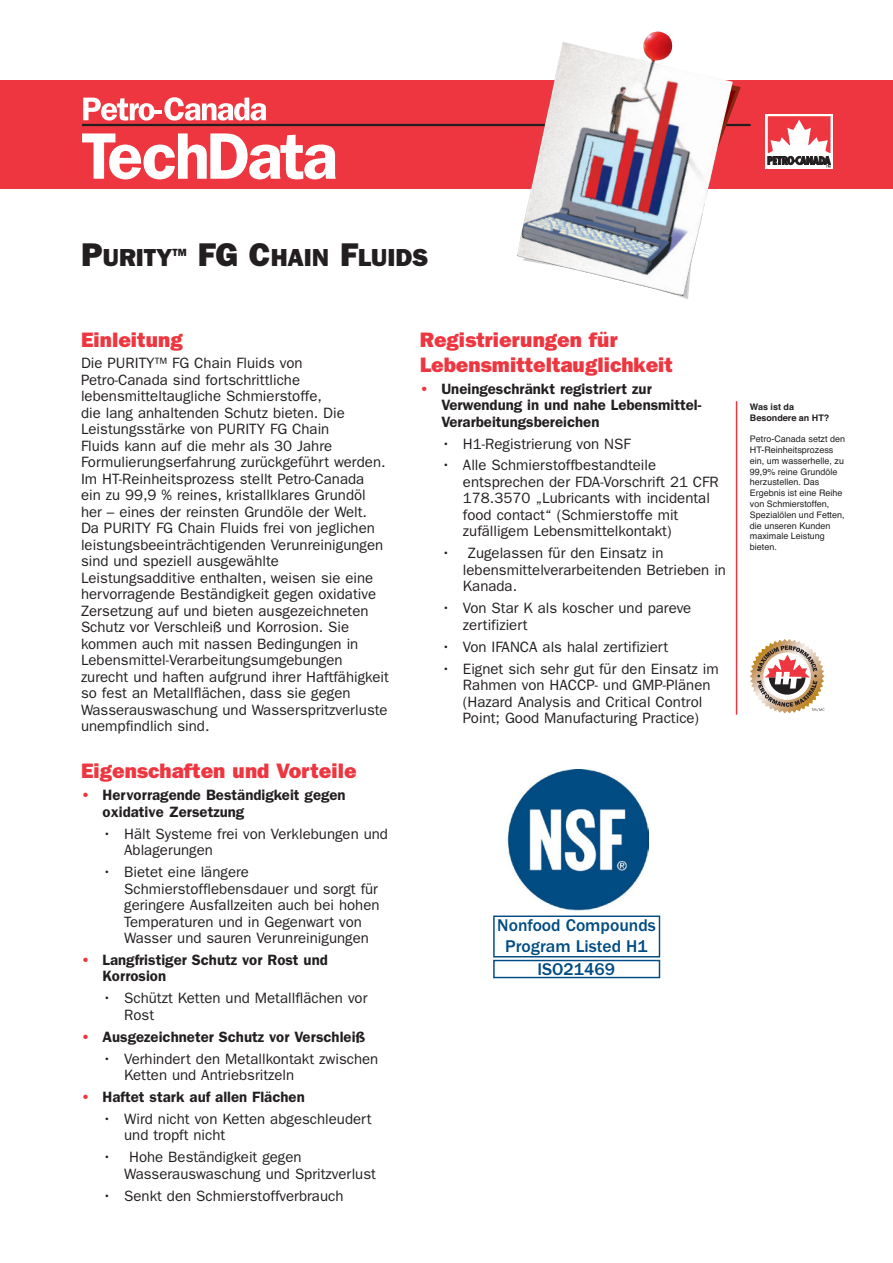
<style>
.page{position:relative;width:893px;height:1263px;background:#fff}
.page>*{position:absolute;margin:0;border:0;box-sizing:border-box;transform-origin:0 0}
.headline{font:800 24.75px "Franklin Gothic";color:#231f20}
.Sub_Head{font:800 21px/25.2px "Franklin Gothic";color:#ee3640}
.t1{font:500 17.55px/21.1px "Franklin Gothic";color:#014c83;text-align:center}
.bullit{font:15px/16.5px "Franklin Gothic";color:#231f20}
.Body_copy{font:15px/16.5px "Franklin Gothic";color:#231f20}
.bullit_feature{font:600 15px/16.5px "Franklin Gothic";color:#231f20}
.headline-2{font:800 10.5px "Franklin Gothic";color:#231f20}
.t2{font:9px/10.8px "Helvetica";color:#231f20}
.t3{font:700 9px/10.8px "Helvetica";color:#231f20}
.s1{font-size:33px}
.s2{color:#ee3640}
</style>
<div class="page">
<div style="left:0;top:80px;width:893px;height:109px;background:#ee3640"></div>
<hr style="left:82px;top:124px;width:669px;height:2px;background:#231f20">
<svg style="left:83px;top:97px;width:183px;height:24px"></svg>
<svg style="left:82px;top:133px;width:254px;height:46px"></svg>
<hr style="left:736px;top:401px;width:1px;height:314px;background:#ee3640">
<div style="left:765px;top:114px;width:68px;height:54px;background:#fff"></div>
<svg style="left:767px;top:116px;width:64px;height:52px"></svg>
<svg style="left:750px;top:639px;width:74px;height:74px"></svg>
<img style="left:517px;top:32px;width:216px;height:264px">
<img style="left:507px;top:770px;width:141px;height:140px">
<svg style="left:493px;top:915px;width:167px;height:64px"></svg>
<p class="headline" style="left:81px;top:243px;width:93px"><span class="s1">P</span>URITY</p>
<p class="headline-2" style="left:173px;top:246px;width:16px">TM</p>
<p class="headline" style="left:198px;top:243px;width:232px"><span class="s1">FG C</span>HAIN <span class="s1">F</span>LUIDS</p>
<p class="Sub_Head" style="left:81px;top:327px;width:103px">Einleitung</p>
<p class="Body_copy" style="left:81px;top:355px;width:309px">Die PURITY™ FG Chain Fluids von Petro-Canada sind fortschrittliche lebensmitteltaugliche Schmierstoffe,<br>die lang anhaltenden Schutz bieten. Die Leistungsstärke von PURITY FG Chain<br>Fluids kann auf die mehr als 30 Jahre Formulierungserfahrung zurückgeführt werden.<br>Im HT-Reinheitsprozess stellt Petro-Canada<br>ein zu 99,9 % reines, kristallklares Grundöl her – eines der reinsten Grundöle der Welt.<br>Da PURITY FG Chain Fluids frei von jeglichen leistungsbeeinträchtigenden Verunreinigungen sind und speziell ausgewählte Leistungsadditive enthalten, weisen sie eine hervorragende Beständigkeit gegen oxidative Zersetzung auf und bieten ausgezeichneten Schutz vor Verschleiß und Korrosion. Sie kommen auch mit nassen Bedingungen in Lebensmittel-Verarbeitungsumgebungen zurecht und haften aufgrund ihrer Haftfähigkeit so fest an Metallflächen, dass sie gegen Wasserauswaschung und Wasserspritzverluste unempfindlich sind.</p>
<p class="Sub_Head" style="left:81px;top:758px;width:277px">Eigenschaften und Vorteile</p>
<p class="bullit_feature" style="left:103px;top:787px;width:245px;text-indent:-22px"><span class="s2">•</span> Hervorragende Beständigkeit gegen oxidative Zersetzung</p>
<p class="bullit" style="left:124px;top:825px;width:265px;text-indent:-22px">• Hält Systeme frei von Verklebungen und<br>Ablagerungen</p>
<p class="bullit" style="left:124px;top:864px;width:257px;text-indent:-22px">• Bietet eine längere Schmierstofflebensdauer und sorgt für geringere Ausfallzeiten auch bei hohen Temperaturen und in Gegenwart von Wasser und sauren Verunreinigungen</p>
<p class="bullit_feature" style="left:103px;top:951px;width:227px;text-indent:-22px"><span class="s2">•</span> Langfristiger Schutz vor Rost und<br>Korrosion</p>
<p class="bullit" style="left:124px;top:990px;width:245px;text-indent:-22px">• Schützt Ketten und Metallflächen vor<br>Rost</p>
<p class="bullit_feature" style="left:81px;top:1028px;width:286px"><span class="s2">•</span> Ausgezeichneter Schutz vor Verschleiß</p>
<p class="bullit" style="left:124px;top:1050px;width:256px;text-indent:-22px">• Verhindert den Metallkontakt zwischen<br>Ketten und Antriebsritzeln</p>
<p class="bullit_feature" style="left:81px;top:1089px;width:225px"><span class="s2">•</span> Haftet stark auf allen Flächen</p>
<p class="bullit" style="left:124px;top:1111px;width:249px;text-indent:-22px">• Wird nicht von Ketten abgeschleudert und tropft nicht</p>
<p class="bullit" style="left:124px;top:1149px;width:253px;text-indent:-22px">• Hohe Beständigkeit gegen<br>Wasserauswaschung und Spritzverlust</p>
<p class="bullit" style="left:103px;top:1187px;width:242px">• Senkt den Schmierstoffverbrauch</p>
<p class="Sub_Head" style="left:420px;top:327px;width:255px">Registrierungen für<br>Lebensmitteltauglichkeit</p>
<p class="bullit_feature" style="left:441px;top:380px;width:262px;text-indent:-22px"><span class="s2">•</span> Uneingeschränkt registriert zur<br>Verwendung in und nahe Lebensmittel-<br>Verarbeitungsbereichen</p>
<p class="bullit" style="left:441px;top:435px;width:191px">• H1-Registrierung von NSF</p>
<p class="bullit" style="left:463px;top:457px;width:257px;text-indent:-22px">• Alle Schmierstoffbestandteile entsprechen der FDA-Vorschrift 21 CFR 178.3570 „Lubricants with incidental food contact“ (Schmierstoffe mit zufälligem Lebensmittelkontakt)</p>
<p class="bullit" style="left:463px;top:545px;width:265px;text-indent:-22px">• Zugelassen für den Einsatz in lebensmittelverarbeitenden Betrieben in<br>Kanada.</p>
<p class="bullit" style="left:463px;top:600px;width:230px;text-indent:-22px">• Von Star K als koscher und pareve zertifiziert</p>
<p class="bullit" style="left:441px;top:638px;width:228px">• Von IFANCA als halal zertifiziert</p>
<p class="bullit" style="left:463px;top:660px;width:257px;text-indent:-22px">• Eignet sich sehr gut für den Einsatz im Rahmen von HACCP- und GMP-Plänen (Hazard Analysis and Critical Control Point; Good Manufacturing Practice)</p>
<p class="t3" style="left:750px;top:401px;width:81px">Was ist da<br>Besondere an HT?</p>
<p class="t2" style="left:750px;top:434px;width:97px">Petro-Canada setzt den<br>HT-Reinheitsprozess ein, um wasserhelle, zu<br>99,9% reine Grundöle herzustellen. Das<br>Ergebnis ist eine Reihe von Schmierstoffen,<br>Spezialölen und Fetten, die unseren Kunden maximale Leistung bieten.</p>
<p class="t1" style="left:497px;top:914px;width:160px">Nonfood Compounds<br>Program Listed H1</p>
<p class="t1" style="left:538px;top:959px;width:79px">ISO21469</p>
</div>
